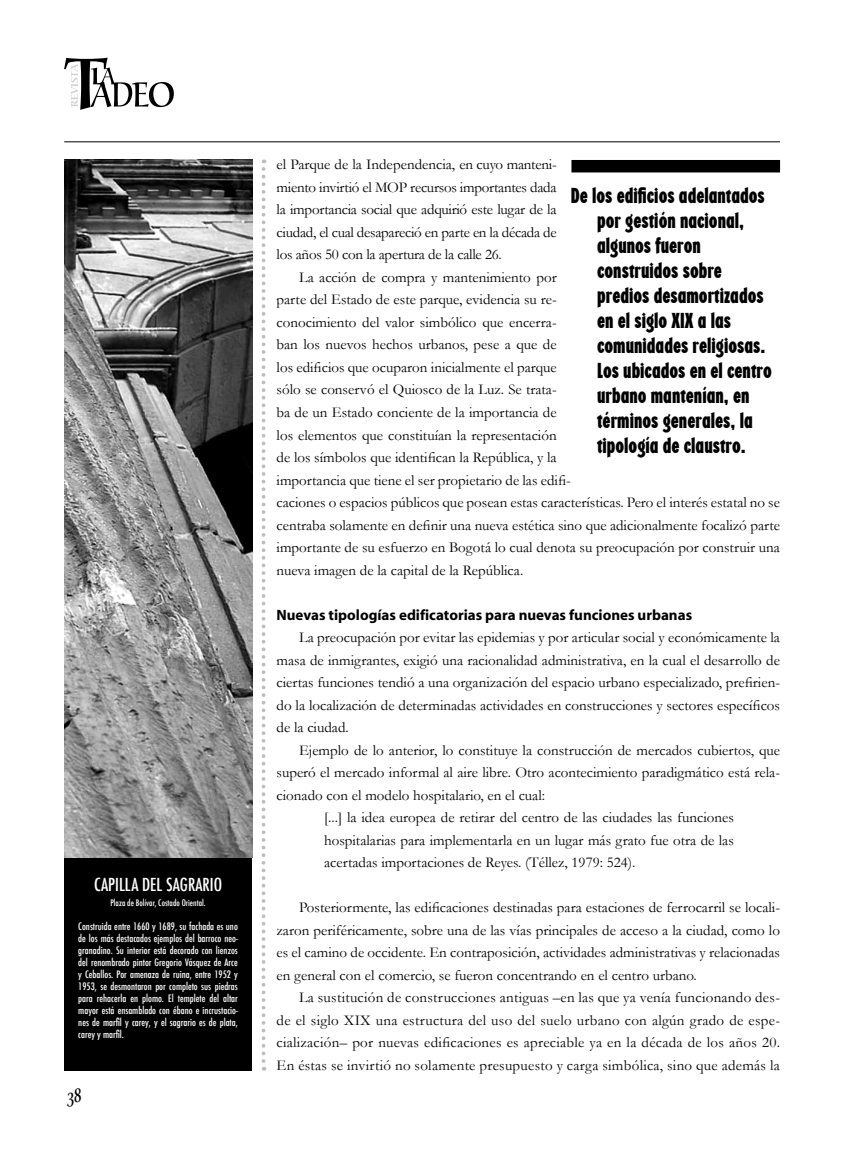
<style>
.page{position:relative;width:851px;height:1170px;background:#fff}
.page>*{position:absolute;margin:0;border:0;box-sizing:border-box;transform-origin:0 0}
.t1{font:22.5px/25px "Regatta Condensed Let Plain";color:#000}
.t2{font:20px "URW Alcuin SCT";color:#000;scale:.7 1}
.t3{font:500 condensed 17.5px "Futura";color:#fff}
.t4{font:15px/22.5px "Garamond";color:#000;text-align:justify}
.t5{font:700 15px "Myriad";color:#000}
.t6{font:500 condensed 10px/12px "Futura";color:#fff;text-align:justify}
.t7{font:500 condensed 8.75px "Futura";color:#fff}
</style>
<div class="page">
<svg style="left:64px;top:58px;width:110px;height:52px"></svg>
<hr style="left:64px;top:141px;width:716px;height:1px;background:#000">
<svg style="left:261px;top:169px;width:4px;height:901px"></svg>
<div style="left:571px;top:160px;width:209px;height:12px;background:#000"></div>
<div style="left:64px;top:857px;width:188px;height:213px;background:#000"></div>
<img style="left:64px;top:159px;width:188px;height:698px">
<p class="t3" style="left:94px;top:873px;width:130px">Capilla del Sagrario</p>
<p class="t7" style="left:110px;top:897px;width:97px">Plaza de Bolívar, Costado Oriental.</p>
<p class="t6" style="left:78px;top:920px;width:161px">Construida entre 1660 y 1689, su fachada es uno de los más destacados ejemplos del barroco neo&shy;granadino. Su interior está decorado con lienzos del renombrado pintor Gregorio Vásquez de Arce y Ceballos. Por amenaza de ruina, entre 1952 y 1953, se desmontaron por completo sus piedras para rehacerla en plomo. El templete del altar mayor está ensamblado con ébano e incrustacio&shy;nes de marfil y carey, y el sagrario es de plata, carey y marfil.</p>
<h2 class="t2" style="left:67px;top:1083px;width:21px">38</h2>
<p class="t4" style="left:276px;top:153px;width:281px">el Parque de la Independencia, en cuyo manteni&shy;miento invirtió el MOP recursos importantes dada la importancia social que adquirió este lugar de la ciudad, el cual desapareció en parte en la década de los años 50 con la apertura de la calle 26.</p>
<p class="t4" style="left:276px;top:266px;width:505px;text-align:left;text-indent:22px">La acción de compra y mantenimiento por<br>parte del Estado de este parque, evidencia su re-<br>conocimiento del valor simbólico que encerra-<br>ban los nuevos hechos urbanos, pese a que de<br>los edificios que ocuparon inicialmente el parque<br>sólo se conservó el Quiosco de la Luz. Se trata-<br>ba de un Estado conciente de la importancia de<br>los elementos que constituían la representación<br>de los símbolos que identifican la República, y la<br>importancia que tiene el ser propietario de las edifi-<br>caciones o espacios públicos que posean estas características. Pero el interés estatal no se centraba solamente en definir una nueva estética sino que adicionalmente focalizó parte importante de su esfuerzo en Bogotá lo cual denota su preocupación por construir una nueva imagen de la capital de la República.</p>
<p class="t5" style="left:276px;top:606px;width:417px">Nuevas tipologías edificatorias para nuevas funciones urbanas</p>
<p class="t4" style="left:276px;top:626px;width:505px;text-indent:22px">La preocupación por evitar las epidemias y por articular social y económicamente la masa de inmigrantes, exigió una racionalidad administrativa, en la cual el desarrollo de ciertas funciones tendió a una organización del espacio urbano especializado, prefirien&shy;do la localización de determinadas actividades en construcciones y sectores específicos de la ciudad.</p>
<p class="t4" style="left:299px;top:738px;width:482px">Ejemplo de lo anterior, lo constituye la construcción de mercados cubiertos, que</p>
<p class="t4" style="left:276px;top:761px;width:505px">superó el mercado informal al aire libre. Otro acontecimiento paradigmático está rela-</p>
<p class="t4" style="left:276px;top:783px;width:270px">cionado con el modelo hospitalario, en el cual:</p>
<p class="t4" style="left:324px;top:806px;width:411px">[...] la idea europea de retirar del centro de las ciudades las funciones</p>
<p class="t4" style="left:324px;top:828px;width:411px">hospitalarias para implementarla en un lugar más grato fue otra de las</p>
<p class="t4" style="left:324px;top:851px;width:313px">acertadas importaciones de Reyes. (Téllez, 1979: 524).</p>
<p class="t4" style="left:276px;top:896px;width:505px;text-indent:22px">Posteriormente, las edificaciones destinadas para estaciones de ferrocarril se locali&shy;zaron periféricamente, sobre una de las vías principales de acceso a la ciudad, como lo es el camino de occidente. En contraposición, actividades administrativas y relacionadas en general con el comercio, se fueron concentrando en el centro urbano.</p>
<p class="t4" style="left:276px;top:986px;width:505px;text-indent:22px">La sustitución de construcciones antiguas –en las que ya venía funcionando des&shy;de el siglo XIX una estructura del uso del suelo urbano con algún grado de espe&shy;cialización– por nuevas edificaciones es apreciable ya en la década de los años 20.<br>En éstas se invirtió no solamente presupuesto y carga simbólica, sino que además la</p>
<p class="t1" style="left:597px;top:183px;width:176px;text-indent:-26px">De los edificios adelantados por gestión nacional, algunos fueron construidos sobre predios desamortizados en el siglo XIX a las comunidades religiosas.<br>Los ubicados en el centro urbano mantenían, en términos generales, la tipología de claustro.</p>
</div>
